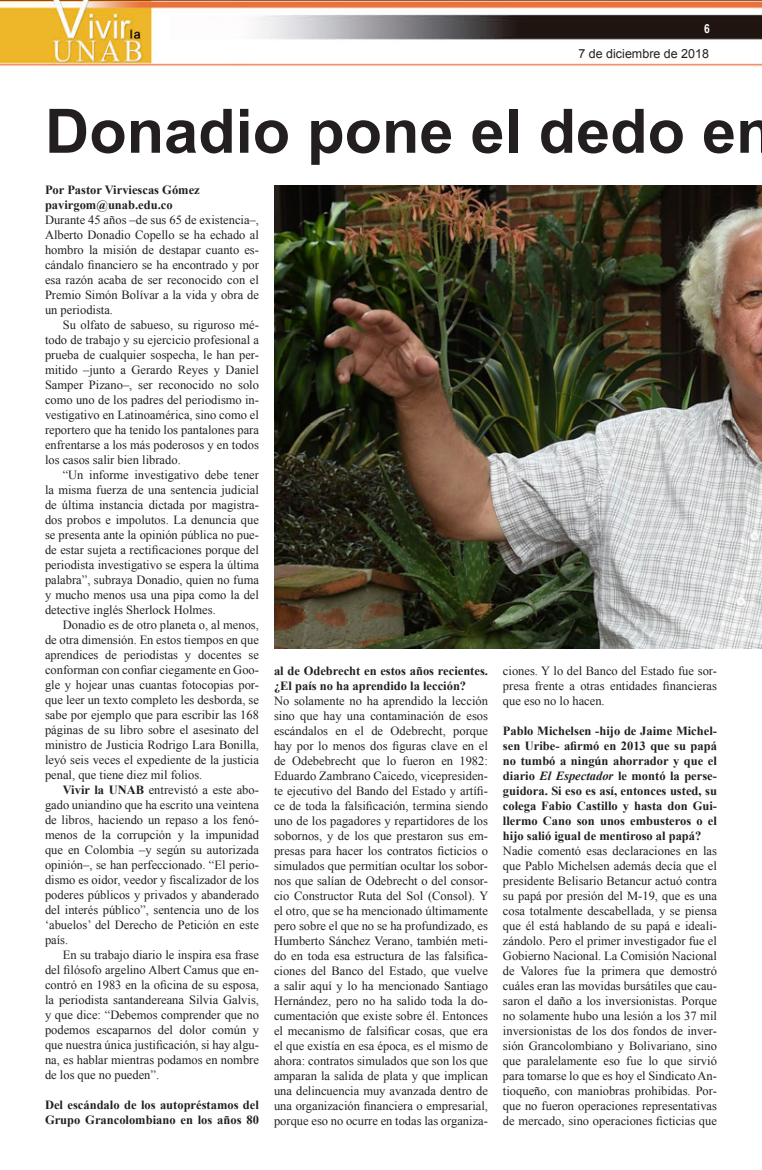
<style>
.page{position:relative;width:762px;height:1170px;background:#fff}
.page>*{position:absolute;margin:0;border:0;box-sizing:border-box;transform-origin:0 0}
.t1{font:700 61.25px "Arial";color:#231f20}
.t2{font:12.5px/15px "Times New Roman";color:#231f20;text-align:justify}
.t3{font:700 12.5px/15px "Times New Roman";color:#231f20}
.t4{font:12.5px "Arial";color:#231f20}
.t5{font:700 12.5px "Arial Narrow";color:#fff}
.s1{font-weight:700}
.s2{font-style:italic}
</style>
<div class="page">
<img style="left:0;top:0;width:762px;height:67px">
<img style="left:274px;top:185px;width:488px;height:463px">
<p class="t5" style="left:704px;top:19px;width:7px">6</p>
<p class="t4" style="left:578px;top:46px;width:132px">7 de diciembre de 2018</p>
<h1 class="t1" style="left:45px;top:90px;width:730px">Donadio pone el dedo en</h1>
<p class="t3" style="left:45px;top:182px;width:156px">Por Pastor Virviescas Gómez pavirgom@unab.edu.co</p>
<p class="t2" style="left:45px;top:212px;width:215px">Durante 45 años –de sus 65 de existencia–, Alberto Donadio Copello se ha echado al hombro la misión de destapar cuanto es&shy;cándalo financiero se ha encontrado y por esa razón acaba de ser reconocido con el Premio Simón Bolívar a la vida y obra de un periodista.</p>
<p class="t2" style="left:45px;top:317px;width:215px;text-indent:18px">Su olfato de sabueso, su riguroso mé&shy;todo de trabajo y su ejercicio profesional a prueba de cualquier sospecha, le han per&shy;mitido –junto a Gerardo Reyes y Daniel Samper Pizano–, ser reconocido no solo como uno de los padres del periodismo in&shy;vestigativo en Latinoamérica, sino como el reportero que ha tenido los pantalones para enfrentarse a los más poderosos y en todos los casos salir bien librado.</p>
<p class="t2" style="left:45px;top:467px;width:215px;text-indent:18px">“Un informe investigativo debe tener la misma fuerza de una sentencia judicial de última instancia dictada por magistra&shy;dos probos e impolutos. La denuncia que se presenta ante la opinión pública no pue&shy;de estar sujeta a rectificaciones porque del periodista investigativo se espera la última palabra”, subraya Donadio, quien no fuma y mucho menos usa una pipa como la del detective inglés Sherlock Holmes.</p>
<p class="t2" style="left:45px;top:617px;width:215px;text-indent:18px">Donadio es de otro planeta o, al menos, de otra dimensión. En estos tiempos en que aprendices de periodistas y docentes se conforman con confiar ciegamente en Goo&shy;gle y hojear unas cuantas fotocopias por&shy;que leer un texto completo les desborda, se sabe por ejemplo que para escribir las 168 páginas de su libro sobre el asesinato del ministro de Justicia Rodrigo Lara Bonilla, leyó seis veces el expediente de la justicia penal, que tiene diez mil folios.</p>
<p class="t2" style="left:45px;top:782px;width:215px;text-indent:18px"><span class="s1">Vivir la UNAB</span> entrevistó a este abo&shy;gado uniandino que ha escrito una veintena de libros, haciendo un repaso a los fenó&shy;menos de la corrupción y la impunidad que en Colombia –y según su autorizada opinión–, se han perfeccionado. “El perio&shy;dismo es oidor, veedor y fiscalizador de los poderes públicos y privados y abanderado del interés público”, sentencia uno de los ‘abuelos’ del Derecho de Petición en este país.</p>
<p class="t2" style="left:45px;top:947px;width:215px;text-indent:18px">En su trabajo diario le inspira esa frase del filósofo argelino Albert Camus que en&shy;contró en 1983 en la oficina de su esposa, la periodista santandereana Silvia Galvis, y que dice: “Debemos comprender que no podemos escaparnos del dolor común y que nuestra única justificación, si hay algu&shy;na, es hablar mientras podamos en nombre de los que no pueden”.</p>
<p class="t3" style="left:45px;top:1097px;width:215px">Del escándalo de los autopréstamos del<br>Grupo Grancolombiano en los años 80</p>
<p class="t2" style="left:503px;top:663px;width:215px">ciones. Y lo del Banco del Estado fue sor&shy;presa frente a otras entidades financieras que eso no lo hacen.</p>
<p class="t3" style="left:503px;top:723px;width:215px;text-align:justify">Pablo Michelsen -hijo de Jaime Michel&shy;sen Uribe- afirmó en 2013 que su papá no tumbó a ningún ahorrador y que el diario <span class="s2">El Espectador</span> le montó la perse&shy;guidora. Si eso es así, entonces usted, su colega Fabio Castillo y hasta don Gui&shy;llermo Cano son unos embusteros o el hijo salió igual de mentiroso al papá?</p>
<p class="t2" style="left:503px;top:843px;width:215px">Nadie comentó esas declaraciones en las que Pablo Michelsen además decía que el presidente Belisario Betancur actuó contra su papá por presión del M-19, que es una cosa totalmente descabellada, y se piensa que él está hablando de su papá e ideali&shy;zándolo. Pero el primer investigador fue el Gobierno Nacional. La Comisión Nacional de Valores fue la primera que demostró cuáles eran las movidas bursátiles que cau&shy;saron el daño a los inversionistas. Porque no solamente hubo una lesión a los 37 mil inversionistas de los dos fondos de inver&shy;sión Grancolombiano y Bolivariano, sino que paralelamente eso fue lo que sirvió para tomarse lo que es hoy el Sindicato An&shy;tioqueño, con maniobras prohibidas. Por&shy;que no fueron operaciones representativas de mercado, sino operaciones ficticias que</p>
<p class="t3" style="left:274px;top:663px;width:215px">al de Odebrecht en estos años recientes. ¿El país no ha aprendido la lección?</p>
<p class="t2" style="left:274px;top:693px;width:216px">No solamente no ha aprendido la lección sino que hay una contaminación de esos escándalos en el de Odebrecht, porque hay por lo menos dos figuras clave en el de Odebebrecht que lo fueron en 1982:<br>Eduardo Zambrano Caicedo, vicepresiden&shy;te ejecutivo del Bando del Estado y artífi&shy;ce de toda la falsificación, termina siendo uno de los pagadores y repartidores de los sobornos, y de los que prestaron sus em&shy;presas para hacer los contratos ficticios o simulados que permitían ocultar los sobor&shy;nos que salían de Odebrecht o del consor&shy;cio Constructor Ruta del Sol (Consol). Y el otro, que se ha mencionado últimamente pero sobre el que no se ha profundizado, es Humberto Sánchez Verano, también meti&shy;do en toda esa estructura de las falsifica&shy;ciones del Banco del Estado, que vuelve a salir aquí y lo ha mencionado Santiago Hernández, pero no ha salido toda la do&shy;cumentación que existe sobre él. Entonces el mecanismo de falsificar cosas, que era el que existía en esa época, es el mismo de ahora: contratos simulados que son los que amparan la salida de plata y que implican una delincuencia muy avanzada dentro de una organización financiera o empresarial, porque eso no ocurre en todas las organiza-</p>
</div>
